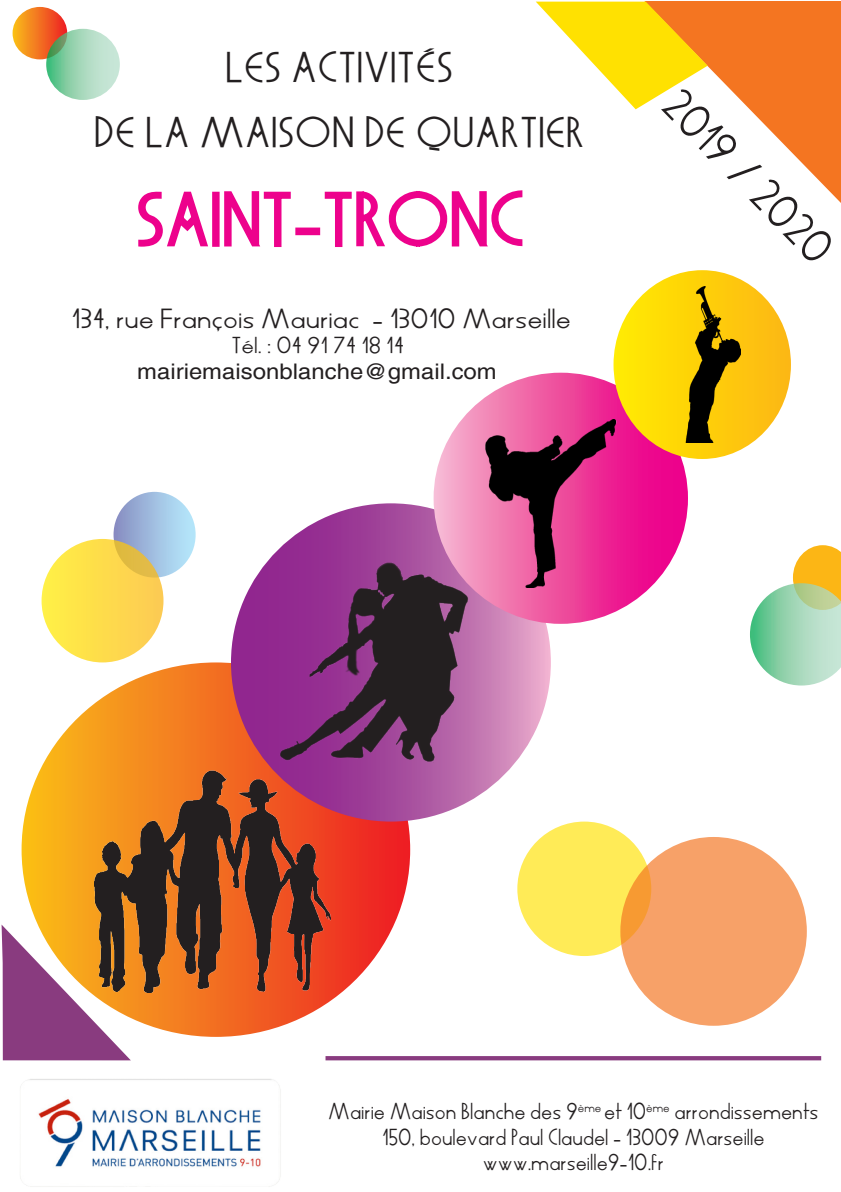
<style>
.page{position:relative;width:841px;height:1192px;background:#fff}
.page>*{position:absolute;margin:0;border:0;box-sizing:border-box;transform-origin:0 0}
.t1{font:68.8px "Glove";color:#ed028c;scale:1.1 1}
.t2{font:42.6px "Glove";color:#231f20}
.t3{font:40.2px/65.4px "Glove";color:#231f20;text-align:center;scale:1.1 1}
.t4{font:25.8px "Glove";color:#231f20;scale:1.11 1}
.t5{font:21.6px/25.8px "Glove";color:#231f20;text-align:center}
.t6{font:21.6px/25.8px "Helvetica";color:#231f20;text-align:center;scale:1.11 1}
.s1{font-family:"Glove"}
</style>
<div class="page">
<svg style="left:22px;top:662px;width:388px;height:375px"></svg>
<img style="left:20px;top:1079px;width:261px;height:108px">
<svg style="left:138px;top:191px;width:70px;height:56px"></svg>
<div style="left:212px;top:192px;width:7px;height:55px;border:3px solid #ed028c"></div>
<svg style="left:224px;top:191px;width:67px;height:56px"></svg>
<div style="left:295px;top:228px;width:25px;height:7px;border:3px solid #ed028c"></div>
<svg style="left:324px;top:190px;width:199px;height:57px"></svg>
<img style="left:94px;top:771px;width:236px;height:221px">
<svg style="left:231px;top:503px;width:320px;height:318px"></svg>
<svg style="left:433px;top:373px;width:255px;height:251px"></svg>
<svg style="left:613px;top:270px;width:177px;height:189px"></svg>
<img style="left:262px;top:556px;width:212px;height:229px">
<img style="left:481px;top:419px;width:139px;height:168px">
<img style="left:636px;top:287px;width:104px;height:155px">
<svg style="left:2px;top:924px;width:129px;height:136px"></svg>
<svg style="left:325px;top:1056px;width:496px;height:4px;background:#8b3f81"></svg>
<svg style="left:42px;top:492px;width:154px;height:170px"></svg>
<div style="left:517px;top:821px;width:134px;height:135px;background:#ffeb57;border-radius:50%"></div>
<svg style="left:13px;top:7px;width:107px;height:93px"></svg>
<div style="left:620px;top:837px;width:186px;height:189px;background:#f7a168;border-radius:50%"></div>
<svg style="left:750px;top:545px;width:90px;height:140px"></svg>
<svg style="left:536px;top:1px;width:305px;height:202px"></svg>
<p class="t3" style="left:94px;top:34px;width:448px">LES ACTIVITÉS<br>DE LA MAISON DE QUARTIER</p>
<p class="t1" style="left:136px;top:179px;width:355px">SAINT-TRONC</p>
<p class="t4" style="left:72px;top:303px;width:451px">134, rue François Mauriac - 13010 Marseille</p>
<p class="t6" style="left:137px;top:333px;width:325px"><span class="s1">Tél. : 04 91 74 18 14 </span>mairiemaisonblanche@gmail.com</p>
<p class="t2" style="left:689px;top:79px;width:223px;rotate:46deg">2019 / 2020</p>
<p class="t5" style="left:328px;top:1098px;width:491px">Mairie Maison Blanche des 9<sup>ème</sup> et 10<sup>ème</sup> arrondissements<br>150, boulevard Paul Claudel - 13009 Marseille www.marseille9-10.fr</p>
</div>
